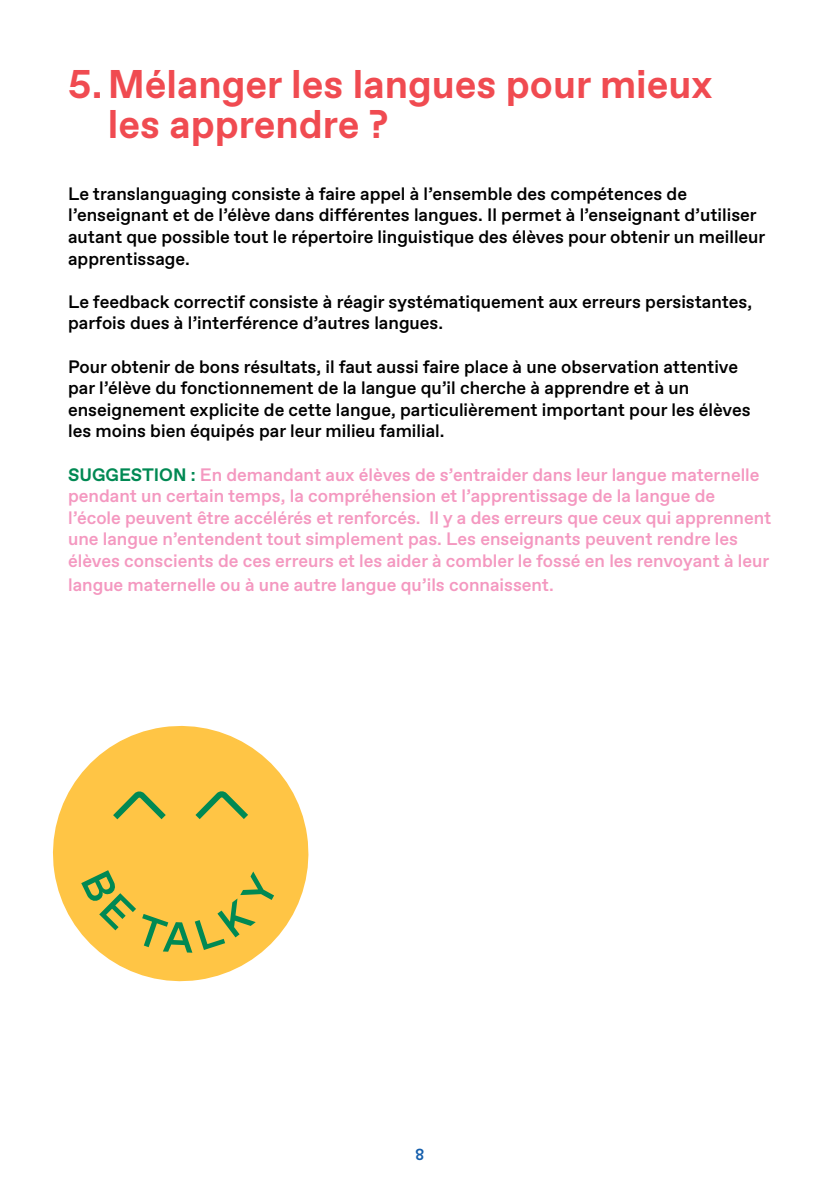
<style>
.page{position:relative;width:840px;height:1191px;background:#fff}
.page>*{position:absolute;margin:0;border:0;box-sizing:border-box;transform-origin:0 0}
.t1{font:700 40px/40px "Favorit";color:#f04b51}
.t2{font:500 18px/21.6px "Favorit";color:#000}
.t3{font:500 18px/21.6px "Favorit";color:#f498c0}
.t4{font:500 16px "Favorit";color:#145eac}
.s1{font-weight:700;color:#008953}
</style>
<div class="page">
<svg style="left:53px;top:725px;width:256px;height:257px;fill:#ffc545"></svg>
<svg style="left:81px;top:870px;width:55px;height:60px;background:#bfb648"></svg>
<svg style="left:142px;top:871px;width:132px;height:81px;background:#dcbd47"></svg>
<svg style="left:107px;top:785px;width:147px;height:40px;background:#dcbc46"></svg>
<h1 class="t1" style="left:108px;top:64px;width:606px;text-indent:-40px">5.Mélanger les langues pour mieux les apprendre ?</h1>
<p class="t2" style="left:68px;top:182px;width:698px">Le translanguaging consiste à faire appel à l’ensemble des compétences de l’enseignant et de l’élève dans différentes langues. Il permet à l’enseignant d’utiliser autant que possible tout le répertoire linguistique des élèves pour obtenir un meilleur apprentissage.</p>
<p class="t2" style="left:68px;top:290px;width:685px">Le feedback correctif consiste à réagir systématiquement aux erreurs persistantes, parfois dues à l’interférence d’autres langues.</p>
<p class="t2" style="left:68px;top:355px;width:683px">Pour obtenir de bons résultats, il faut aussi faire place à une observation attentive par l’élève du fonctionnement de la langue qu’il cherche à apprendre et à un enseignement explicite de cette langue, particulièrement important pour les élèves les moins bien équipés par leur milieu familial.</p>
<p class="t3" style="left:68px;top:463px;width:704px"><span class="s1">SUGGESTION :</span> En demandant aux élèves de s’entraider dans leur langue maternelle pendant un certain temps, la compréhension et l’apprentissage de la langue de l’école peuvent être accélérés et renforcés. Il y a des erreurs que ceux qui apprennent une langue n’entendent tout simplement pas. Les enseignants peuvent rendre les élèves conscients de ces erreurs et les aider à combler le fossé en les renvoyant à leur</p>
<p class="t3" style="left:68px;top:574px;width:487px">langue maternelle ou à une autre langue qu’ils connaissent.</p>
<p class="t4" style="left:415px;top:1143px;width:11px">8</p>
</div>
